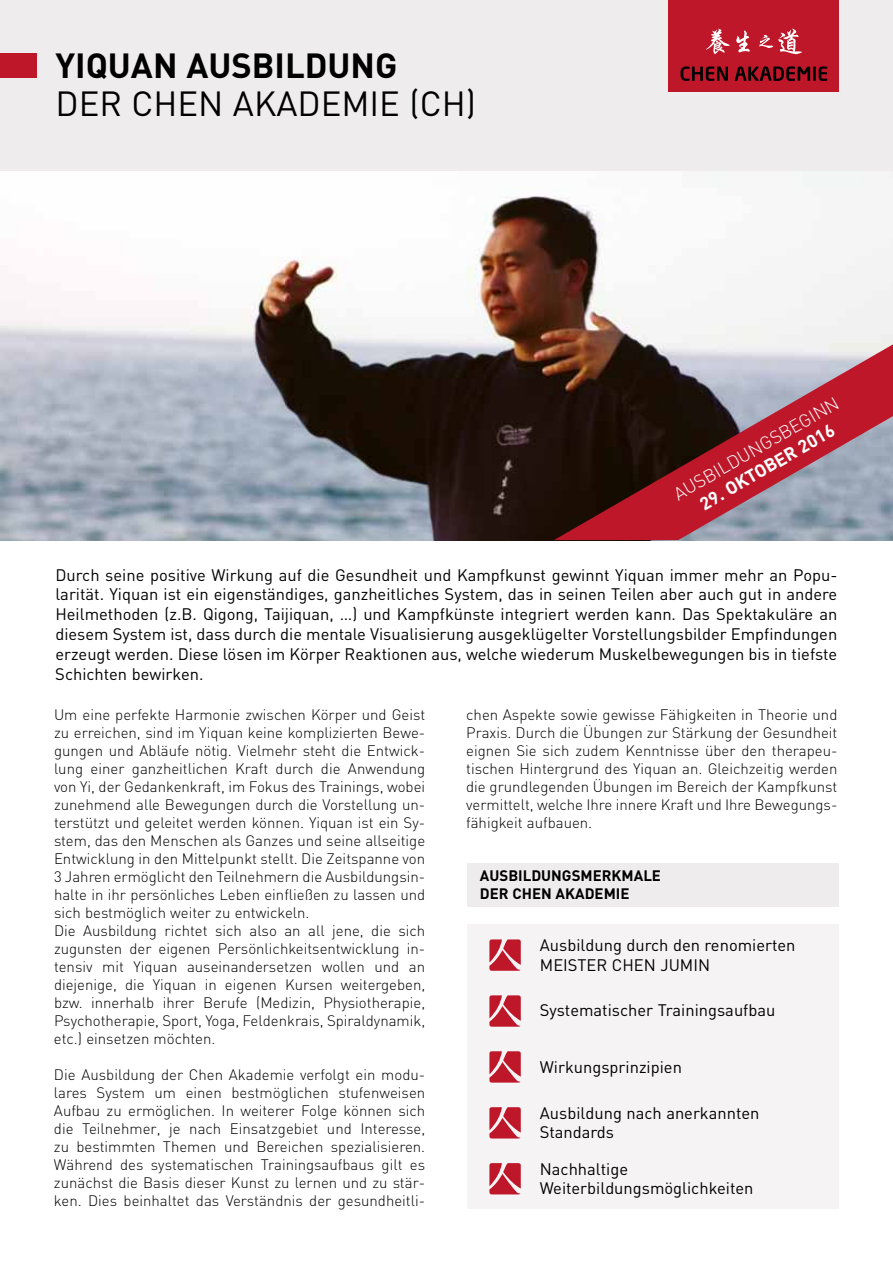
<style>
.page{position:relative;width:893px;height:1263px;background:#fff}
.page>*{position:absolute;margin:0;border:0;box-sizing:border-box;transform-origin:0 0}
.t1{font:34.5px "DIN";color:#000}
.t2{font:700 34.5px "DIN";color:#000}
.t3{font:300 18px "DIN";color:#fff}
.t4{font:700 18px "DIN";color:#fff}
.t5{font:16.5px/19.8px "DIN";color:#000}
.t6{font:300 15px/18px "DIN";color:#000;text-align:justify}
.t7{font:700 15px/18px "DIN";color:#000}
</style>
<div class="page">
<div style="left:468px;top:863px;width:371px;height:43px;background:#eeeced"></div>
<div style="left:468px;top:925px;width:371px;height:284px;background:#f5f3f4"></div>
<img style="left:0;top:171px;width:893px;height:369px">
<svg style="left:554px;top:344px;width:339px;height:196px;background:#824d55"></svg>
<div style="left:0;top:0;width:893px;height:171px;background:#eeeced"></div>
<svg style="left:489px;top:939px;width:32px;height:32px"></svg>
<svg style="left:489px;top:995px;width:32px;height:32px"></svg>
<svg style="left:489px;top:1051px;width:32px;height:31px"></svg>
<svg style="left:489px;top:1107px;width:32px;height:31px"></svg>
<svg style="left:489px;top:1163px;width:32px;height:31px"></svg>
<div style="left:669px;top:0;width:170px;height:91px;background:#be1729"></div>
<svg style="left:681px;top:66px;width:47px;height:15px"></svg>
<svg style="left:735px;top:66px;width:75px;height:15px"></svg>
<hr style="left:813px;top:67px;width:3px;height:14px;background:#000">
<svg style="left:819px;top:66px;width:8px;height:15px"></svg>
<svg style="left:706px;top:29px;width:24px;height:25px"></svg>
<svg style="left:736px;top:31px;width:14px;height:21px"></svg>
<svg style="left:759px;top:29px;width:43px;height:25px"></svg>
<div style="left:0;top:54px;width:36px;height:24px;background:#be1729"></div>
<h1 class="t2" style="left:56px;top:43px;width:343px">YIQUAN AUSBILDUNG</h1>
<h1 class="t1" style="left:56px;top:82px;width:422px">der Chen Akadem ie (CH)</h1>
<p class="t3" style="left:670px;top:485px;width:186px;rotate:-30deg">Ausbildungsbeginn</p>
<p class="t4" style="left:695px;top:495px;width:154px;rotate:-30deg">29. OKTOBER 2016</p>
<p class="t5" style="left:55px;top:564px;width:784px;text-align:justify">Durch seine positive Wirkung auf die Gesundheit und Kampfkunst gewinnt Yiquan immer mehr an Popu&shy;larität. Yiquan ist ein eigenständiges, ganzheitliches System, das in seinen Teilen aber auch gut in andere Heilmethoden (z.B. Qigong, Taijiquan, …) und Kampfkünste integriert werden kann. Das Spektakuläre an diesem System ist, dass durch die mentale Visualisierung ausgeklügelter Vorstellungsbilder Empfindungen erzeugt werden. Diese lösen im Körper Reaktionen aus, welche wiederum Muskelbewegungen bis in tiefste Schichten bewirken.</p>
<p class="t6" style="left:54px;top:705px;width:373px;text-align:left">U m eine perfekte Harmonie zwischen Körper und Geist zu erreichen, sind im Yiquan keine komplizierten Bewe&shy;gungen und Abläufe nötig. Vielmehr steht die Entwick&shy;lung einer ganzheitlichen Kraft durch die Anwendung von Yi, der Gedankenkraft, im Fokus des Trainings, wobei zunehmend alle Bewegungen durch die Vorstellung un&shy;terstützt und geleitet werden können. Yiquan ist ein Sy&shy;stem, das den Menschen als Ganzes und seine allseitige Entwicklung in den Mittelpunkt stellt. Die Zeitspanne von 3 Jahren ermöglicht den Teilnehmern die Ausbildungsin&shy;halte in ihr persönliches Leben einfließen zu lassen und sich bestmöglich weiter zu entwickeln.<br>Die Ausbildung richtet sich also an all jene, die sich zugunsten der eigenen Persönlichkeitsentwicklung in&shy;tensiv mit Yiquan auseinandersetzen wollen und an diejenige, die Yiquan in eigenen Kursen weitergeben, bzw. innerhalb ihrer Berufe (Medizin, Physiotherapie, Psychotherapie, Sport, Yoga, Feldenkrais, Spiraldynamik, etc.) einsetzen möchten.</p>
<p class="t6" style="left:54px;top:1065px;width:373px">Die Ausbildung der Chen Akademie verfolgt ein modu&shy;lares System um einen bestmöglichen stufenweisen Aufbau zu ermöglichen. I n weiterer Folge können sich die Teilnehmer, je nach Einsatzgebiet und I nteresse, zu bestimmten Themen und Bereichen spezialisieren.<br>Während des systematischen Trainingsaufbaus gilt es zunächst die Basis dieser Kunst zu lernen und zu stär&shy;ken. Dies beinhaltet das Verständnis der gesundheitli-</p>
<p class="t6" style="left:466px;top:705px;width:373px">chen Aspekte sowie gewisse Fähigkeiten in Theorie und Praxis. Durch die Übungen zur Stärkung der Gesundheit eignen Sie sich zudem Kenntnisse über den therapeu&shy;tischen Hintergrund des Yiquan an. Gleichzeitig werden die grundlegenden Übungen im Bereich der Kampfkunst vermittelt, welche I hre innere Kraft und I hre Bewegungs&shy;fähigkeit aufbauen.</p>
<p class="t7" style="left:480px;top:866px;width:183px">AUSBILDUNGSMERKMALE<br>DER CHEN AKADEMIE</p>
<p class="t5" style="left:540px;top:935px;width:257px">Ausbildung durch den renomierten<br>Meister Chen Jumin</p>
<p class="t5" style="left:540px;top:1000px;width:237px">Systematischer Trainingsaufbau</p>
<p class="t5" style="left:540px;top:1057px;width:144px">Wirkungsprinzipien</p>
<p class="t5" style="left:540px;top:1102px;width:221px">Ausbildung nach anerkannten<br>Standards</p>
<p class="t5" style="left:540px;top:1158px;width:215px">Nachhaltige<br>Weiterbildungsmöglichkeiten</p>
</div>
